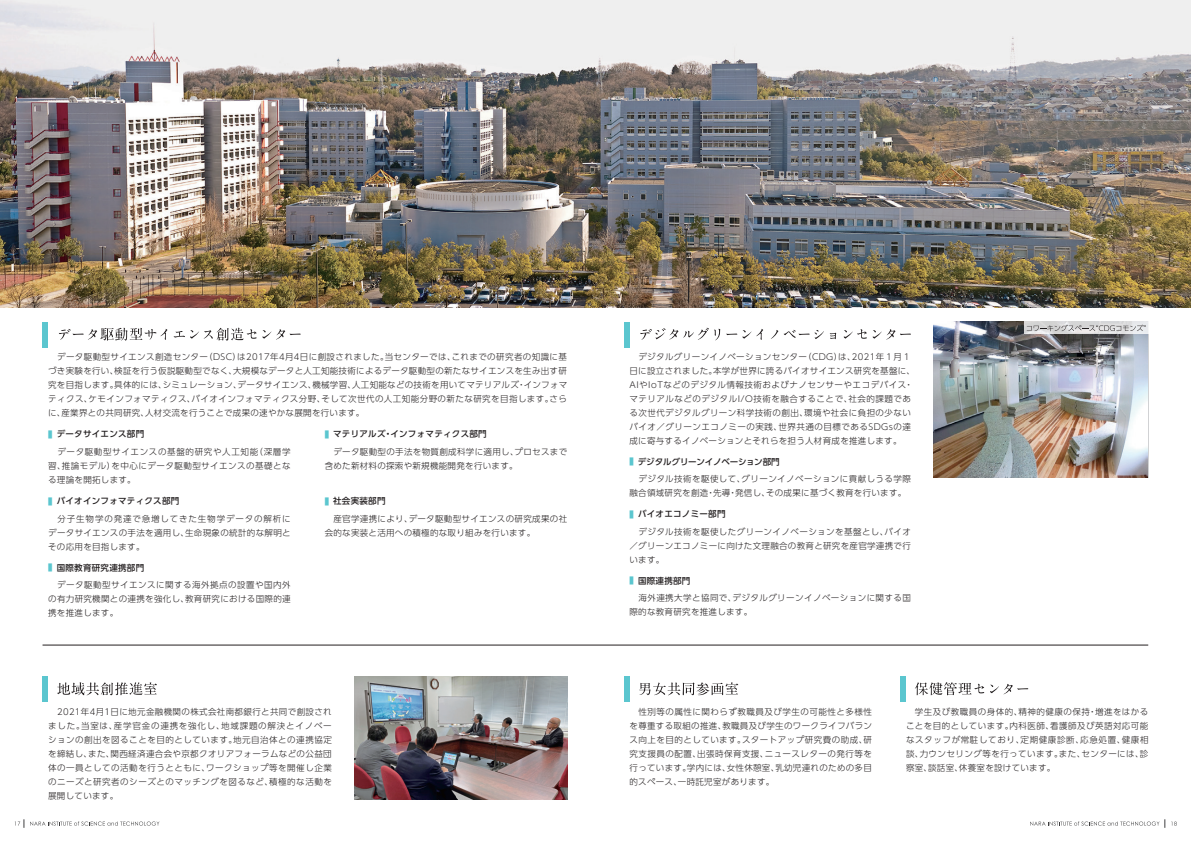
<style>
.page{position:relative;width:1191px;height:842px;background:#fff}
.page>*{position:absolute;margin:0;border:0;box-sizing:border-box;transform-origin:0 0}
.t1{font:300 8.5px/14px "UD Shin Go Pr 6";letter-spacing:.045em;color:#231f20}
.t2{font:300 8.5px/17.5px "UD Shin Go Pr 6";letter-spacing:.1em;color:#231f20}
.t3{font:300 8.5px/17.5px "UD Shin Go Pr 6";letter-spacing:.075em;color:#231f20}
.s1{font-weight:500;font-size:9.4px;color:#5bc6cf}
.s2{font-weight:500}
</style>
<div class="page">
<img style="left:933px;top:322px;width:214px;height:156px">
<svg style="left:1024px;top:322px;width:124px;height:12px"></svg>
<svg style="left:1026px;top:325px;width:119px;height:6px"></svg>
<svg style="left:15px;top:819px;width:144px;height:9px"></svg>
<svg style="left:1171px;top:821px;width:5px;height:5px"></svg>
<svg style="left:1030px;top:819px;width:135px;height:9px"></svg>
<img style="left:0;top:0;width:1191px;height:308px">
<img style="left:354px;top:676px;width:213px;height:123px">
<svg style="left:59px;top:328px;width:108px;height:13px"></svg>
<svg style="left:174px;top:328px;width:127px;height:13px"></svg>
<div style="left:43px;top:322px;width:5px;height:25px;background:#5bc6cf"></div>
<svg style="left:640px;top:328px;width:80px;height:12px"></svg>
<svg style="left:726px;top:329px;width:37px;height:11px"></svg>
<svg style="left:771px;top:330px;width:65px;height:9px"></svg>
<svg style="left:844px;top:329px;width:67px;height:11px"></svg>
<div style="left:624px;top:322px;width:5px;height:25px;background:#5bc6cf"></div>
<svg style="left:915px;top:682px;width:69px;height:13px"></svg>
<svg style="left:990px;top:684px;width:38px;height:10px"></svg>
<div style="left:900px;top:676px;width:6px;height:26px;background:#5bc6cf"></div>
<svg style="left:639px;top:682px;width:99px;height:13px"></svg>
<div style="left:624px;top:676px;width:5px;height:26px;background:#5bc6cf"></div>
<svg style="left:57px;top:682px;width:100px;height:13px"></svg>
<div style="left:43px;top:676px;width:5px;height:26px;background:#5bc6cf"></div>
<hr style="left:43px;top:645px;width:1105px;height:1px;background:#231f20">
<p class="t1" style="left:48px;top:350px;width:520px;text-align:justify">　データ駆動型サイエンス創造センター（DSC）は2017年4月4日に創設されました。当センターでは、これまでの研究者の知識に基づき実験を行い、検証を行う仮説駆動型でなく、大規模なデータと人工知能技術によるデータ駆動型の新たなサイエンスを生み出す研究を目指します。具体的には、シミュレーション、データサイエンス、機械学習、人工知能などの技術を用いてマテリアルズ・インフォマティクス、ケモインフォマティクス、バイオインフォマティクス分野、そして次世代の人工知能分野の新たな研究を目指します。さらに、産業界との共同研究、人材交流を行うことで成果の速やかな展開を行います。</p>
<p class="t3" style="left:48px;top:425px;width:244px"><span class="s1">■</span> <span class="s2">データサイエンス部門<br></span>　データ駆動型サイエンスの基盤的研究や人工知能（深層学</p>
<p class="t1" style="left:48px;top:458px;width:244px">習、推論モデル）を中心にデータ駆動型サイエンスの基礎となる理論を開拓します。</p>
<p class="t2" style="left:48px;top:492px;width:244px"><span class="s1">■</span> <span class="s2">バイオインフォマティクス部門<br></span>　分子生物学の発達で急増してきた生物学データの解析に</p>
<p class="t1" style="left:48px;top:525px;width:244px">データサイエンスの手法を適用し、生命現象の統計的な解明とその応用を目指します。</p>
<p class="t1" style="left:48px;top:558px;width:244px;line-height:17.5px"><span class="s1">■</span> <span class="s2">国際教育研究連携部門<br></span>　データ駆動型サイエンスに関する海外拠点の設置や国内外</p>
<p class="t1" style="left:48px;top:591px;width:244px">の有力研究機関との連携を強化し、教育研究における国際的連携を推進します。</p>
<p class="t1" style="left:325px;top:425px;width:244px;line-height:17.5px"><span class="s1">■</span> <span class="s2">マテリアルズ・インフォマティクス部門<br></span>　データ駆動型の手法を物質創成科学に適用し、プロセスまで</p>
<p class="t1" style="left:325px;top:458px;width:194px">含めた新材料の探索や新規機能開発を行います。</p>
<p class="t1" style="left:325px;top:492px;width:244px;line-height:17.5px"><span class="s1">■</span> <span class="s2">社会実装部門<br></span>　産官学連携により、データ駆動型サイエンスの研究成果の社</p>
<p class="t1" style="left:325px;top:525px;width:212px">会的な実装と活用への積極的な取り組みを行います。</p>
<p class="t1" style="left:48px;top:705px;width:285px;text-align:justify">　2021年4月1日に地元金融機関の株式会社南都銀行と共同で創設されました。当室は、産学官金の連携を強化し、地域課題の解決とイノベーションの創出を図ることを目的としています。地元自治体との連携協定を締結し、また、関西経済連合会や京都クオリアフォーラムなどの公益団体の一員としての活動を行うとともに、ワークショップ等を開催し企業のニーズと研究者のシーズとのマッチングを図るなど、積極的な活動を展開しています。</p>
<p class="t1" style="left:629px;top:350px;width:287px">　デジタルグリーンイノベーションセンター（CDG）は、2021年１月１日に設立されました。本学が世界に誇るバイオサイエンス研究を基盤に、AIやIoTなどのデジタル情報技術およびナノセンサーやエコデバイス・マテリアルなどのデジタルI/O技術を融合することで、社会的課題である次世代デジタルグリーン科学技術の創出、環境や社会に負担の少ないバイオ／グリーンエコノミーの実践、世界共通の目標であるSDGsの達成に寄与するイノベーションとそれらを担う人材育成を推進します。</p>
<p class="t1" style="left:629px;top:452px;width:283px;line-height:17.5px"><span class="s1">■</span> <span class="s2">デジタルグリーンイノベーション部門<br></span>　デジタル技術を駆使して、グリーンイノベーションに貢献しうる学際</p>
<p class="t1" style="left:629px;top:486px;width:278px">融合領域研究を創造・先導・発信し、その成果に基づく教育を行います。</p>
<p class="t1" style="left:629px;top:505px;width:283px;line-height:17.5px"><span class="s1">■</span> <span class="s2">バイオエコノミー部門<br></span>　デジタル技術を駆使したグリーンイノベーションを基盤とし、バイオ</p>
<p class="t1" style="left:629px;top:538px;width:283px">／グリーンエコノミーに向けた文理融合の教育と研究を産官学連携で行います。</p>
<p class="t1" style="left:629px;top:571px;width:283px;line-height:17.5px"><span class="s1">■</span> <span class="s2">国際連携部門<br></span>　海外連携大学と協同で、デジタルグリーンイノベーションに関する国</p>
<p class="t1" style="left:629px;top:605px;width:124px">際的な教育研究を推進します。</p>
<p class="t1" style="left:629px;top:705px;width:244px;text-align:justify">　性別等の属性に関わらず教職員及び学生の可能性と多様性を尊重する取組の推進、教職員及び学生のワークライフバランス向上を目的としています。スタートアップ研究費の助成、研究支援員の配置、出張時保育支援、ニュースレターの発行等を行っています。学内には、女性休憩室、乳幼児連れのための多目的スペース、一時託児室があります。</p>
<p class="t1" style="left:906px;top:705px;width:244px;text-align:justify">　学生及び教職員の身体的、精神的健康の保持・増進をはかることを目的としています。内科医師、看護師及び英語対応可能なスタッフが常駐しており、定期健康診断、応急処置、健康相談、力ウンセリング等を行っています。また、センターには、診察室、談話室、休養室を設けています。</p>
</div>
